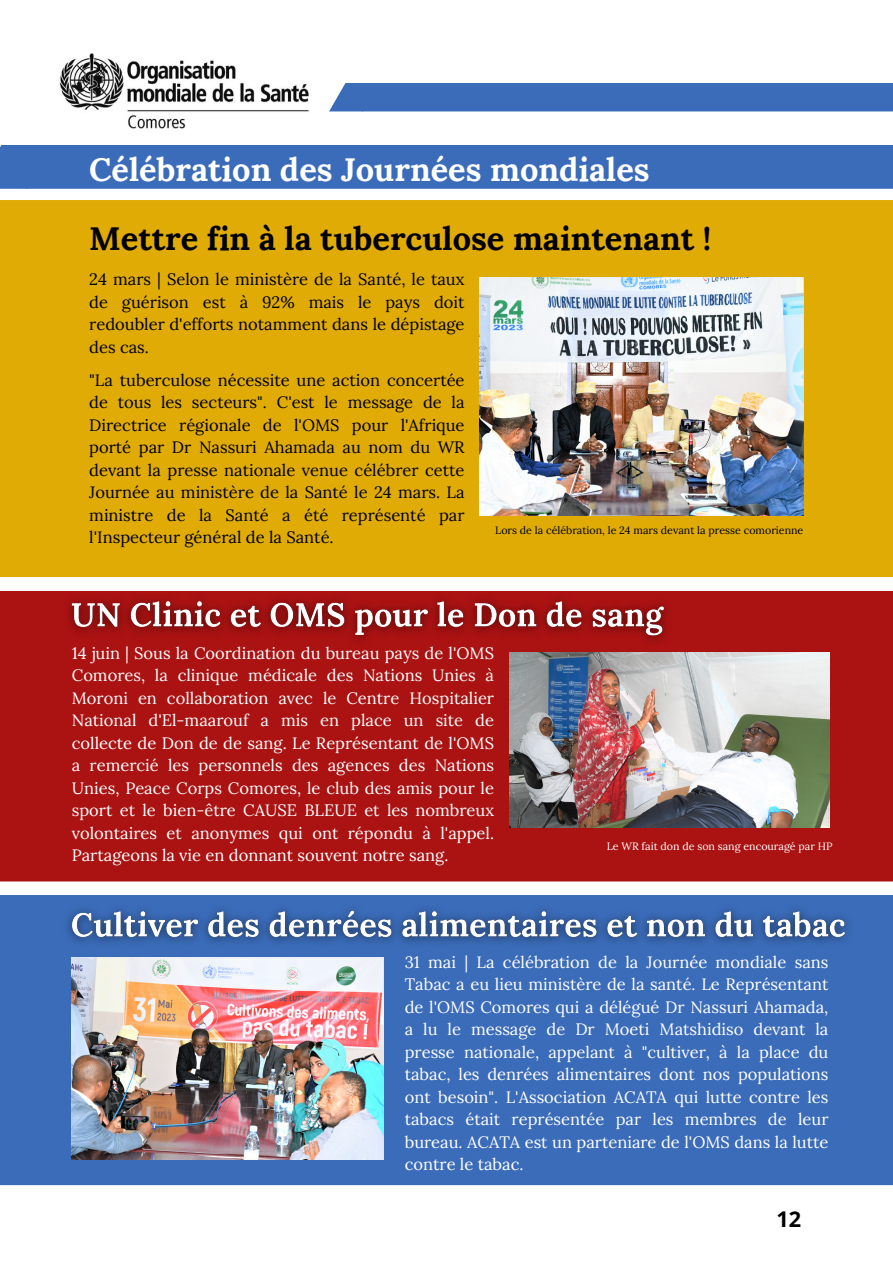
<style>
.page{position:relative;width:893px;height:1264px;background:#fff}
.page>*{position:absolute;margin:0;border:0;box-sizing:border-box;transform-origin:0 0}
.t1{font:700 32.55px "Lora";color:#000}
.t2{font:700 32.55px "Lora";color:#fff}
.t3{font:700 21.6px "Open Sans";color:#000}
.t4{font:16.5px/22.5px "Lora";color:#fff;text-align:justify}
.t5{font:16.5px/22.5px "Lora";color:#000;text-align:justify}
.t6{font:10.65px "Lora";color:#000}
.t7{font:10.65px "Lora";color:#fff}
</style>
<div class="page">
<div style="left:0;top:895px;width:892px;height:290px;background:#3b6cb9"></div>
<div style="left:0;top:590px;width:892px;height:291px;background:#ab1212"></div>
<img style="left:510px;top:652px;width:319px;height:175px">
<img style="left:72px;top:958px;width:311px;height:201px">
<img style="left:57px;top:590px;width:622px;height:51px">
<img style="left:67px;top:909px;width:781px;height:34px">
<div style="left:0;top:200px;width:892px;height:377px;background:#dfab04"></div>
<img style="left:479px;top:277px;width:324px;height:239px">
<div style="left:329px;top:83px;width:563px;height:28px;background:#3b6cb9"></div>
<img style="left:59px;top:53px;width:249px;height:76px">
<div style="left:0;top:145px;width:28px;height:44px;background:#3b6cb9"></div>
<div style="left:1px;top:145px;width:891px;height:44px;background:#3b6cb9"></div>
<p class="t2" style="left:89px;top:148px;width:562px">Célébration des Journées mondiales</p>
<p class="t1" style="left:89px;top:217px;width:623px">Mettre fin à la tuberculose maintenant !</p>
<p class="t5" style="left:89px;top:268px;width:377px">24 mars | Selon le ministère de la Santé, le taux de guérison est à 92% mais le pays doit redoubler d'efforts notamment dans le dépistage des cas.</p>
<p class="t5" style="left:89px;top:368px;width:377px">"La tuberculose nécessite une action concertée de tous les secteurs". C'est le message de la Directrice régionale de l'OMS pour l'Afrique porté par Dr Nassuri Ahamada au nom du WR devant la presse nationale venue célébrer cette Journée au ministère de la Santé le 24 mars. La ministre de la Santé a été représenté par l'Inspecteur général de la Santé.</p>
<p class="t6" style="left:495px;top:523px;width:310px">Lors de la célébration, le 24 mars devant la presse comorienne</p>
<p class="t4" style="left:72px;top:641px;width:424px">14 juin | Sous la Coordination du bureau pays de l'OMS Comores, la clinique médicale des Nations Unies à Moroni en collaboration avec le Centre Hospitalier National d'El-maarouf a mis en place un site de collecte de Don de de sang. Le Représentant de l'OMS a remercié les personnels des agences des Nations Unies, Peace Corps Comores, le club des amis pour le sport et le bien-être CAUSE BLEUE et les nombreux volontaires et anonymes qui ont répondu à l'appel.<br>Partageons la vie en donnant souvent notre sang.</p>
<p class="t7" style="left:606px;top:839px;width:227px">Le WR fait don de son sang encouragé par HP</p>
<p class="t4" style="left:405px;top:950px;width:425px">31 mai | La célébration de la Journée mondiale sans Tabac a eu lieu ministère de la santé. Le Représentant de l'OMS Comores qui a délégué Dr Nassuri Ahamada, a lu le message de Dr Moeti Matshidiso devant la presse nationale, appelant à "cultiver, à la place du tabac, les denrées alimentaires dont nos populations ont besoin". L'Association ACATA qui lutte contre les tabacs était représentée par les membres de leur bureau. ACATA est un parteniare de l'OMS dans la lutte contre le tabac.</p>
<p class="t3" style="left:776px;top:1204px;width:26px">12</p>
</div>
